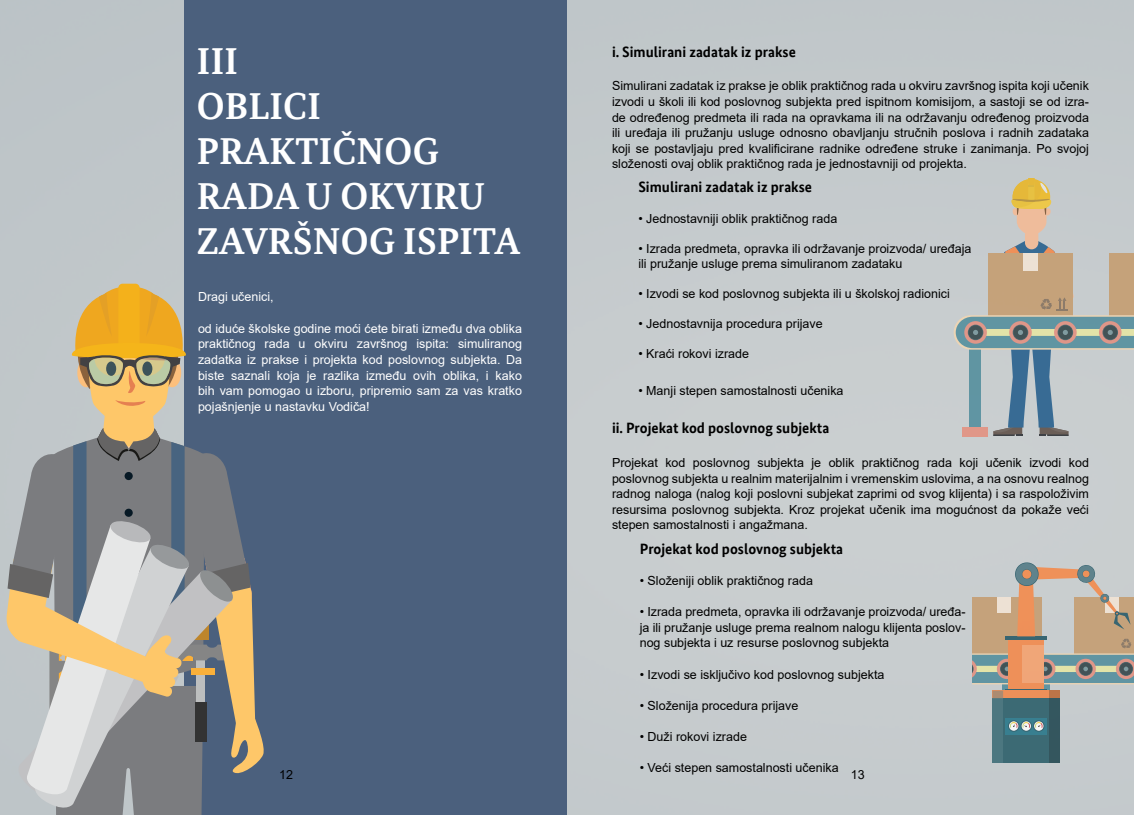
<style>
.page{position:relative;width:1134px;height:815px;background:#c6cbcd}
.page>*{position:absolute;margin:0;border:0;box-sizing:border-box;transform-origin:0 0}
.t1{font:700 37.5px/45px "Bundes Serif Office";letter-spacing:.01em;color:#fff}
.t2{font:700 15px "Bundes Sans Office";color:#000}
.t3{font:12.5px/15.6px "Arial";color:#000;text-align:justify}
.t4{font:12.5px/15.6px "Arial";color:#fff;text-align:justify}
</style>
<div class="page">
<div style="left:184px;top:0;width:383px;height:815px;background:#4b607d"></div>
<svg style="left:5px;top:284px;width:259px;height:531px"></svg>
<svg style="left:954px;top:178px;width:180px;height:258px;background:#b5b7b1"></svg>
<div style="left:1003px;top:684px;width:10px;height:79px;background:#6094a2"></div>
<svg style="left:1044px;top:684px;width:6px;height:7px"></svg>
<div style="left:1008px;top:636px;width:36px;height:57px;background:#ee9059"></div>
<svg style="left:1005px;top:689px;width:42px;height:2px"></svg>
<svg style="left:972px;top:561px;width:162px;height:123px;background:#baab99"></svg>
<div style="left:1022px;top:645px;width:22px;height:37px;background:#f0a678"></div>
<div style="left:992px;top:691px;width:68px;height:72px;background:#3c6a74"></div>
<div style="left:992px;top:691px;width:68px;height:7px;background:#ee9059"></div>
<div style="left:992px;top:698px;width:11px;height:65px;background:#4c7780"></div>
<svg style="left:992px;top:691px;width:11px;height:7px"></svg>
<div style="left:1049px;top:691px;width:11px;height:72px;background:#34565f"></div>
<div style="left:1049px;top:691px;width:11px;height:7px;background:#bc7448"></div>
<div style="left:1005px;top:718px;width:42px;height:16px;background:#387f90"></div>
<svg style="left:1008px;top:720px;width:11px;height:12px"></svg>
<div style="left:1009px;top:722px;width:9px;height:8px;background:#f6f7f7;border-radius:50%"></div>
<svg style="left:1020px;top:720px;width:12px;height:12px"></svg>
<svg style="left:1021px;top:721px;width:10px;height:10px"></svg>
<div style="left:1022px;top:722px;width:8px;height:8px;background:#f6f7f7;border-radius:50%"></div>
<svg style="left:1033px;top:720px;width:11px;height:12px"></svg>
<div style="left:1034px;top:722px;width:9px;height:8px;background:#f6f7f7;border-radius:50%"></div>
<svg style="left:1010px;top:722px;width:33px;height:6px"></svg>
<h1 class="t1" style="left:197px;top:39px;width:325px">III<br>OBLICI<br>PRAKTIČNOG<br>RADA U OKVIRU<br>ZAVRŠNOG ISPITA</h1>
<p class="t4" style="left:198px;top:289px;width:77px">Dragi učenici,</p>
<p class="t4" style="left:198px;top:320px;width:325px">od iduće školske godine moći ćete birati između dva oblika praktičnog rada u okviru završnog ispita: simuliranog zadatka iz prakse i projekta kod poslovnog subjekta. Da biste saznali koja je razlika između ovih oblika, i kako bih vam pomogao u izboru, pripremio sam za vas kratko pojašnjenje u nastavku Vodiča!</p>
<p class="t3" style="left:279px;top:767px;width:15px">12</p>
<p class="t2" style="left:612px;top:43px;width:185px">i. Simulirani zadatak iz prakse</p>
<p class="t3" style="left:612px;top:78px;width:478px">Simulirani zadatak iz prakse je oblik praktičnog rada u okviru završnog ispita koji učenik izvodi u školi ili kod poslovnog subjekta pred ispitnom komisijom, a sastoji se od izra&shy;de određenog predmeta ili rada na opravkama ili na održavanju određenog proizvoda ili uređaja ili pružanju usluge odnosno obavljanju stručnih poslova i radnih zadataka koji se postavljaju pred kvalificirane radnike određene struke i zanimanja. Po svojoj složenosti ovaj oblik praktičnog rada je jednostavniji od projekta.</p>
<p class="t2" style="left:638px;top:178px;width:175px">Simulirani zadatak iz prakse</p>
<p class="t3" style="left:638px;top:211px;width:200px">• Jednostavniji oblik praktičnog rada</p>
<p class="t3" style="left:638px;top:241px;width:334px;line-height:15px">• Izrada predmeta, opravka ili održavanje proizvoda/ uređaja ili pružanje usluge prema simuliranom zadataku</p>
<p class="t3" style="left:638px;top:286px;width:313px">• Izvodi se kod poslovnog subjekta ili u školskoj radionici</p>
<p class="t3" style="left:638px;top:316px;width:186px">• Jednostavnija procedura prijave</p>
<p class="t3" style="left:638px;top:346px;width:112px">• Kraći rokovi izrade</p>
<p class="t3" style="left:638px;top:383px;width:207px">• Manji stepen samostalnosti učenika</p>
<p class="t2" style="left:612px;top:419px;width:219px">ii. Projekat kod poslovnog subjekta</p>
<p class="t3" style="left:612px;top:455px;width:478px">Projekat kod poslovnog subjekta je oblik praktičnog rada koji učenik izvodi kod poslovnog subjekta u realnim materijalnim i vremenskim uslovima, a na osnovu realnog radnog naloga (nalog koji poslovni subjekat zaprimi od svog klijenta) i sa raspoloživim resursima poslovnog subjekta. Kroz projekat učenik ima mogućnost da pokaže veći stepen samostalnosti i angažmana.</p>
<p class="t2" style="left:640px;top:540px;width:205px">Projekat kod poslovnog subjekta</p>
<p class="t3" style="left:640px;top:573px;width:175px">• Složeniji oblik praktičnog rada</p>
<p class="t3" style="left:640px;top:604px;width:327px">• Izrada predmeta, opravka ili održavanje proizvoda/ uređa&shy;ja ili pružanje usluge prema realnom nalogu klijenta poslov&shy;nog subjekta i uz resurse poslovnog subjekta</p>
<p class="t3" style="left:640px;top:666px;width:246px">• Izvodi se isključivo kod poslovnog subjekta</p>
<p class="t3" style="left:640px;top:698px;width:160px">• Složenija procedura prijave</p>
<p class="t3" style="left:640px;top:729px;width:109px">• Duži rokovi izrade</p>
<p class="t3" style="left:640px;top:760px;width:200px">• Veći stepen samostalnosti učenika</p>
<p class="t3" style="left:851px;top:767px;width:15px">13</p>
</div>
